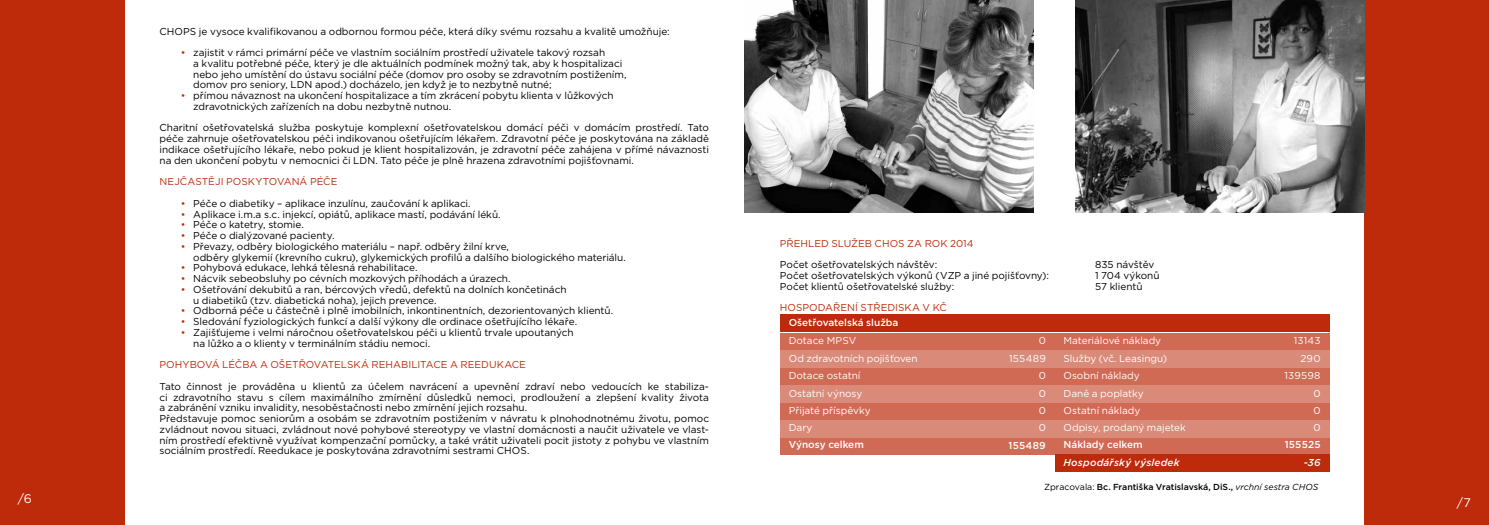
<style>
.page{position:relative;width:1489px;height:525px;background:#fff}
.page>*{position:absolute;margin:0;border:0;box-sizing:border-box;transform-origin:0 0}
.t1{font:12.5px "Gotham";color:#fff}
.t2{font:10px/10.8px "Gotham";letter-spacing:-.005em;color:#000}
.t3{font:10px "Gotham";letter-spacing:-.005em;color:#fff}
.t4{font:10px "Gotham";letter-spacing:.005em;color:#bd2b0b}
.t5{font:500 10px "Gotham";letter-spacing:-.005em;color:#fff}
.t6{font:italic 500 10px "Gotham";letter-spacing:.02em;color:#fff}
.t7{font:500 8.75px "Gotham";letter-spacing:-.005em;color:#000}
.s1{color:#bd2b0b}
.s2{font-weight:400}
.s3{font-weight:400;font-style:italic}
</style>
<div class="page">
<div style="left:1364px;top:0;width:124px;height:524px;background:#bd2b0b"></div>
<div style="left:780px;top:314px;width:549px;height:18px;background:#bd2b0b"></div>
<div style="left:780px;top:333px;width:549px;height:17px;background:#d16a54"></div>
<div style="left:780px;top:367px;width:549px;height:18px;background:#d16a54"></div>
<div style="left:780px;top:402px;width:549px;height:18px;background:#d16a54"></div>
<div style="left:780px;top:436px;width:549px;height:18px;background:#d16a54"></div>
<div style="left:780px;top:350px;width:549px;height:18px;background:#da8a79"></div>
<div style="left:780px;top:385px;width:549px;height:18px;background:#da8a79"></div>
<div style="left:780px;top:419px;width:549px;height:18px;background:#da8a79"></div>
<div style="left:1054px;top:454px;width:275px;height:18px;background:#bd2b0b"></div>
<img style="left:744px;top:0;width:289px;height:213px">
<img style="left:1075px;top:0;width:289px;height:213px">
<div style="left:0;top:0;width:124px;height:524px;background:#bd2b0b"></div>
<p class="t1" style="left:18px;top:490px;width:16px">/6</p>
<p class="t2" style="left:159px;top:25px;width:511px">CHOPS je vysoce kvalifikovanou a odbornou formou péče, která díky svému rozsahu a kvalitě umožňuje:</p>
<p class="t2" style="left:193px;top:47px;width:435px;text-indent:-12px"><span class="s1">•</span> zajistit v rámci primární péče ve vlastním sociálním prostředí uživatele takový rozsah<br>a kvalitu potřebné péče, který je dle aktuálních podmínek možný tak, aby k hospitalizaci nebo jeho umístění do ústavu sociální péče (domov pro osoby se zdravotním postižením, domov pro seniory, LDN apod.) docházelo, jen když je to nezbytně nutné;</p>
<p class="t2" style="left:193px;top:90px;width:422px;text-indent:-12px"><span class="s1">•</span> přímou návaznost na ukončení hospitalizace a tím zkrácení pobytu klienta v lůžkových zdravotnických zařízeních na dobu nezbytně nutnou.</p>
<p class="t2" style="left:159px;top:122px;width:551px;text-align:justify">Charitní ošetřovatelská služba poskytuje komplexní ošetřovatelskou domácí péči v domácím prostředí. Tato péče zahrnuje ošetřovatelskou péči indikovanou ošetřujícím lékařem. Zdravotní péče je poskytována na základě indikace ošetřujícího lékaře, nebo pokud je klient hospitalizován, je zdravotní péče zahájena v přímé návaznosti na den ukončení pobytu v nemocnici či LDN . Tato péče je plně hrazena zdravotními pojišťovnami.</p>
<p class="t4" style="left:159px;top:175px;width:23px">Nejčast</p>
<p class="t4" style="left:208px;top:175px;width:26px">ěji posk</p>
<p class="t4" style="left:255px;top:175px;width:16px">ytova</p>
<p class="t4" style="left:292px;top:175px;width:47px">ná péče</p>
<p class="t2" style="left:181px;top:197px;width:291px"><span class="s1">•</span> Péče o diabetiky – aplikace inzulínu, zaučování k aplikaci.</p>
<p class="t2" style="left:181px;top:208px;width:321px"><span class="s1">•</span> Aplikace i.m.a s.c. injekcí, opiátů, aplikace mastí, podávání léků.</p>
<p class="t2" style="left:181px;top:219px;width:125px"><span class="s1">•</span> Péče o katetry, stomie.</p>
<p class="t2" style="left:181px;top:230px;width:155px"><span class="s1">•</span> Péče o dialýzované pacienty.</p>
<p class="t2" style="left:193px;top:240px;width:434px;text-indent:-12px"><span class="s1">•</span> Převazy, odběry biologického materiálu – např. odběry žilní krve,<br>odběry glykemií (krevního cukru), glykemických profilů a dalšího biologického materiálu.</p>
<p class="t2" style="left:181px;top:262px;width:238px"><span class="s1">•</span> Pohybová edukace, lehká tělesná rehabilitace.</p>
<p class="t2" style="left:181px;top:273px;width:331px"><span class="s1">•</span> N ácvik sebeobsluhy po cévních mozkových příhodách a úrazech.</p>
<p class="t2" style="left:193px;top:283px;width:375px;text-indent:-12px"><span class="s1">•</span> Ošetřování dekubitů a ran, bércových vředů, defektů na dolních končetinách u diabetiků (tzv. diabetická noha), jejich prevence.</p>
<p class="t2" style="left:181px;top:305px;width:434px"><span class="s1">•</span> Odborná péče u částečně i plně imobilních, inkontinentních, dezorientovaných klientů.</p>
<p class="t2" style="left:181px;top:316px;width:398px"><span class="s1">•</span> Sledování fyziologických funkcí a další výkony dle ordinace ošetřujícího lékaře.</p>
<p class="t2" style="left:193px;top:326px;width:382px;text-indent:-12px"><span class="s1">•</span> Zajišťujeme i velmi náročnou ošetřovatelskou péči u klientů trvale upoutaných na lůžko a o klienty v terminálním stádiu nemoci.</p>
<p class="t4" style="left:159px;top:358px;width:39px">Pohybov</p>
<p class="t4" style="left:212px;top:358px;width:32px">á léčba</p>
<p class="t4" style="left:260px;top:358px;width:54px">a ošetřovat</p>
<p class="t4" style="left:334px;top:358px;width:14px">elsk</p>
<p class="t4" style="left:361px;top:358px;width:33px">á rehab</p>
<p class="t4" style="left:408px;top:358px;width:20px">ilitac</p>
<p class="t4" style="left:441px;top:358px;width:49px">e a reedukac</p>
<p class="t4" style="left:519px;top:358px;width:8px">e</p>
<p class="t2" style="left:159px;top:380px;width:551px">Tato činnost je prováděna u klientů za účelem navrácení a upevnění zdraví nebo vedoucích ke stabiliza&shy;ci zdravotního stavu s cílem maximálního zmírnění důsledků nemoci, prodloužení a zlepšení kvality života a zabránění vzniku invalidity, nesoběstačnosti nebo zmírnění jejich rozsahu.<br>Představuje pomoc seniorům a osobám se zdravotním postižením v návratu k plnohodnotnému životu, pomoc zvládnout novou situaci, zvládnout nové pohybové stereotypy ve vlastní domácnosti a naučit uživatele ve vlast&shy;ním prostředí efektivně využívat kompenzační pomůcky, a také vrátit uživateli pocit jistoty z pohybu ve vlastním sociálním prostředí. Reedukace je poskytována zdravotními sestrami CHOS.</p>
<p class="t4" style="left:780px;top:237px;width:59px">Přehled služ</p>
<p class="t4" style="left:858px;top:237px;width:75px">eb CHOS za rok</p>
<p class="t4" style="left:950px;top:237px;width:25px">2014</p>
<p class="t2" style="left:780px;top:259px;width:159px">Počet ošetřovatelských návštěv:</p>
<p class="t2" style="left:1095px;top:259px;width:61px">835 návštěv</p>
<p class="t2" style="left:780px;top:270px;width:270px">Počet ošetřovatelských výkonů (VZP a jiné pojišťovny):</p>
<p class="t2" style="left:1095px;top:270px;width:66px">1 704 výkonů</p>
<p class="t2" style="left:780px;top:280px;width:176px">Počet klientů ošetřovatelské služby:</p>
<p class="t2" style="left:1095px;top:280px;width:49px">57 klientů</p>
<p class="t4" style="left:780px;top:301px;width:17px">Hospoda</p>
<p class="t4" style="left:833px;top:301px;width:73px">ření střediska</p>
<p class="t4" style="left:922px;top:301px;width:24px">v Kč</p>
<p class="t5" style="left:788px;top:315px;width:111px">Ošetřovatelská služba</p>
<p class="t3" style="left:788px;top:334px;width:69px">Dotace MPSV</p>
<p class="t3" style="left:788px;top:369px;width:73px">Dotace ostatní</p>
<p class="t3" style="left:788px;top:403px;width:83px">Přijaté příspěvky</p>
<p class="t5" style="left:788px;top:438px;width:77px">Výnosy celkem</p>
<p class="t3" style="left:788px;top:352px;width:130px">Od zdravotních pojišťoven</p>
<p class="t3" style="left:788px;top:386px;width:75px">Ostatní výnosy</p>
<p class="t3" style="left:788px;top:421px;width:25px">Dary</p>
<p class="t3" style="left:1038px;top:334px;width:9px">0</p>
<p class="t3" style="left:1038px;top:369px;width:9px">0</p>
<p class="t3" style="left:1038px;top:404px;width:9px">0</p>
<p class="t5" style="left:1008px;top:438px;width:39px">155489</p>
<p class="t3" style="left:1009px;top:352px;width:38px">155489</p>
<p class="t3" style="left:1038px;top:386px;width:9px">0</p>
<p class="t3" style="left:1038px;top:421px;width:9px">0</p>
<p class="t3" style="left:1063px;top:334px;width:99px">Materiálové náklady</p>
<p class="t3" style="left:1063px;top:369px;width:78px">Osobní náklady</p>
<p class="t3" style="left:1063px;top:403px;width:78px">Ostatní náklady</p>
<p class="t5" style="left:1063px;top:438px;width:81px">Náklady celkem</p>
<p class="t3" style="left:1063px;top:352px;width:105px">Služby (vč. Leasingu)</p>
<p class="t3" style="left:1063px;top:386px;width:82px">Daně a poplatky</p>
<p class="t3" style="left:1063px;top:421px;width:124px">Odpisy, prodaný majetek</p>
<p class="t6" style="left:1063px;top:455px;width:118px">Hospodářský výsledek</p>
<p class="t3" style="left:1293px;top:334px;width:28px">13143</p>
<p class="t3" style="left:1284px;top:369px;width:38px">139598</p>
<p class="t3" style="left:1313px;top:403px;width:9px">0</p>
<p class="t5" style="left:1284px;top:438px;width:37px">155525</p>
<p class="t3" style="left:1300px;top:352px;width:22px">290</p>
<p class="t3" style="left:1313px;top:386px;width:9px">0</p>
<p class="t3" style="left:1313px;top:421px;width:9px">0</p>
<p class="t6" style="left:1303px;top:455px;width:18px">-36</p>
<p class="t7" style="left:1044px;top:480px;width:276px"><span class="s2">Zpracovala:</span> Bc. Františka Vratislavská, DiS., <span class="s3">vrchní sestra CHOS</span></p>
<p class="t1" style="left:1456px;top:494px;width:16px">/7</p>
</div>
